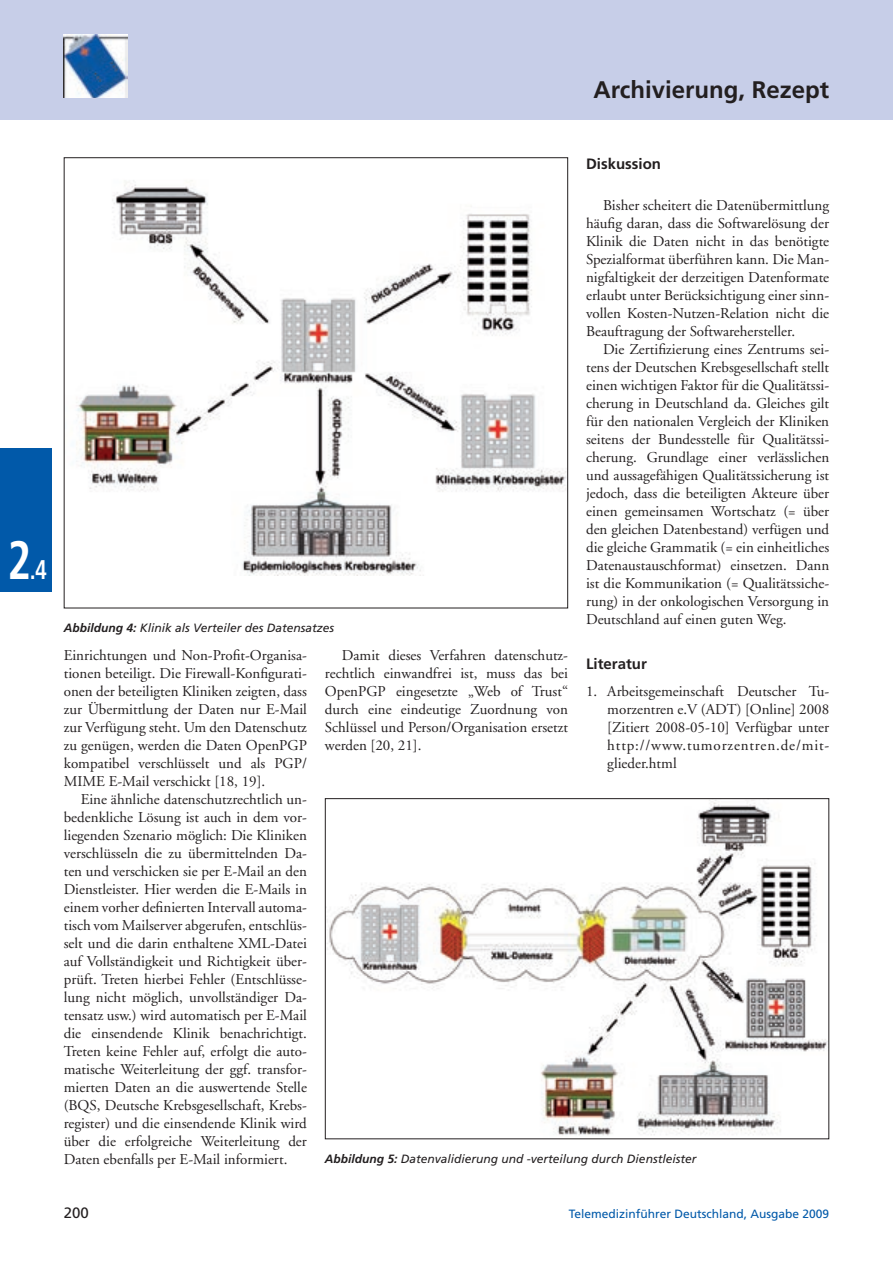
<style>
.page{position:relative;width:893px;height:1263px;background:#fff}
.page>*{position:absolute;margin:0;border:0;box-sizing:border-box;transform-origin:0 0}
.t1{font:700 condensed 27px "Frutiger";color:#fff;scale:.85 1}
.t2{font:700 24px "Frutiger";color:#231f20}
.t3{font:15px/18px "Adobe Garamond";color:#231f20;text-align:justify}
.t4{font:700 15px "Frutiger";color:#231f20}
.t5{font:15px "Frutiger";color:#231f20}
.t6{font:italic 12px "Frutiger";color:#231f20}
.t7{font:12px "Frutiger";color:#0159a9}
.s1{font-size:54px}
.s2{font-weight:700}
</style>
<div class="page">
<div style="left:0;top:0;width:893px;height:119px;background:#c7cee8"></div>
<img style="left:64px;top:34px;width:64px;height:64px">
<div style="left:0;top:448px;width:51px;height:143px;background:#0159a9"></div>
<img style="left:327px;top:800px;width:500px;height:336px">
<img style="left:76px;top:180px;width:490px;height:396px">
<h2 class="t2" style="left:594px;top:76px;width:237px">Archivierung, Rezept</h2>
<h1 class="t1" style="left:7px;top:553px;width:48px"><span class="s1">2</span>.4</h1>
<p class="t4" style="left:586px;top:155px;width:76px">Diskussion</p>
<p class="t3" style="left:586px;top:196px;width:245px;text-indent:17px">Bisher scheitert die Datenübermittlung häufig daran, dass die Softwarelösung der Klinik die Daten nicht in das benötigte Spezialformat überführen kann. Die Man&shy;nigfaltigkeit der derzeitigen Datenformate erlaubt unter Berücksichtigung einer sinn&shy;vollen Kosten-Nutzen-Relation nicht die Beauftragung der Softwarehersteller.</p>
<p class="t3" style="left:586px;top:340px;width:245px;text-indent:17px">Die Zertifizierung eines Zentrums sei&shy;tens der Deutschen Krebsgesellschaft stellt einen wichtigen Faktor für die Qualitätssi&shy;cherung in Deutschland da. Gleiches gilt für den nationalen Vergleich der Kliniken seitens der Bundesstelle für Qualitätssi&shy;cherung. Grundlage einer verlässlichen und aussagefähigen Qualitätssicherung ist jedoch, dass die beteiligten Akteure über einen gemeinsamen Wortschatz (= über den gleichen Datenbestand) verfügen und die gleiche Grammatik (= ein einheitliches Datenaustauschformat) einsetzen. Dann ist die Kommunikation (= Qualitätssiche&shy;rung) in der onkologischen Versorgung in Deutschland auf einen guten Weg.</p>
<p class="t4" style="left:586px;top:655px;width:62px">Literatur</p>
<p class="t3" style="left:607px;top:682px;width:223px;text-indent:-21px">1. Arbeitsgemeinschaft Deutscher Tu&shy;morzentren e.V (ADT) [Online] 2008 [Zitiert 2008-05-10] Verfügbar unter http://www.tumorzentren.de/mit&shy;glieder.html</p>
<p class="t6" style="left:64px;top:621px;width:272px"><span class="s2">Abbildung 4:</span> Klinik als Verteiler des Datensatzes</p>
<p class="t3" style="left:64px;top:646px;width:245px">Einrichtungen und Non-Profit-Organisa&shy;tionen beteiligt. Die Firewall-Konfigurati&shy;onen der beteiligten Kliniken zeigten, dass zur Übermittlung der Daten nur E-Mail zur Verfügung steht. Um den Datenschutz zu genügen, werden die Daten OpenPGP kompatibel verschlüsselt und als PGP/ MIME E-Mail verschickt [18, 19].</p>
<p class="t3" style="left:64px;top:790px;width:245px;text-indent:17px">Eine ähnliche datenschutzrechtlich un&shy;bedenkliche Lösung ist auch in dem vor&shy;liegenden Szenario möglich: Die Kliniken verschlüsseln die zu übermittelnden Da&shy;ten und verschicken sie per E-Mail an den Dienstleister. Hier werden die E-Mails in einem vorher definierten Intervall automa&shy;tisch vom Mailserver abgerufen, entschlüs&shy;selt und die darin enthaltene XML-Datei auf Vollständigkeit und Richtigkeit über&shy;prüft. Treten hierbei Fehler (Entschlüsse&shy;lung nicht möglich, unvollständiger Da&shy;tensatz usw.) wird automatisch per E-Mail die einsendende Klinik benachrichtigt.<br>Treten keine Fehler auf, erfolgt die auto&shy;matische Weiterleitung der ggf. transfor&shy;mierten Daten an die auswertende Stelle (BQS, Deutsche Krebsgesellschaft, Krebs&shy;register) und die einsendende Klinik wird über die erfolgreiche Weiterleitung der Daten ebenfalls per E-Mail informiert.</p>
<p class="t3" style="left:325px;top:646px;width:245px;text-indent:17px">Damit dieses Verfahren datenschutz&shy;rechtlich einwandfrei ist, muss das bei OpenPGP eingesetzte „Web of Trust“ durch eine eindeutige Zuordnung von Schlüssel und Person/Organisation ersetzt werden [20, 21].</p>
<p class="t6" style="left:325px;top:1152px;width:373px"><span class="s2">Abbildung 5:</span> Datenvalidierung und -verteilung durch Dienstleister</p>
<p class="t5" style="left:64px;top:1204px;width:27px">200</p>
<p class="t7" style="left:569px;top:1206px;width:262px">Telemedizinführer Deutschland, Ausgabe 2009</p>
</div>
